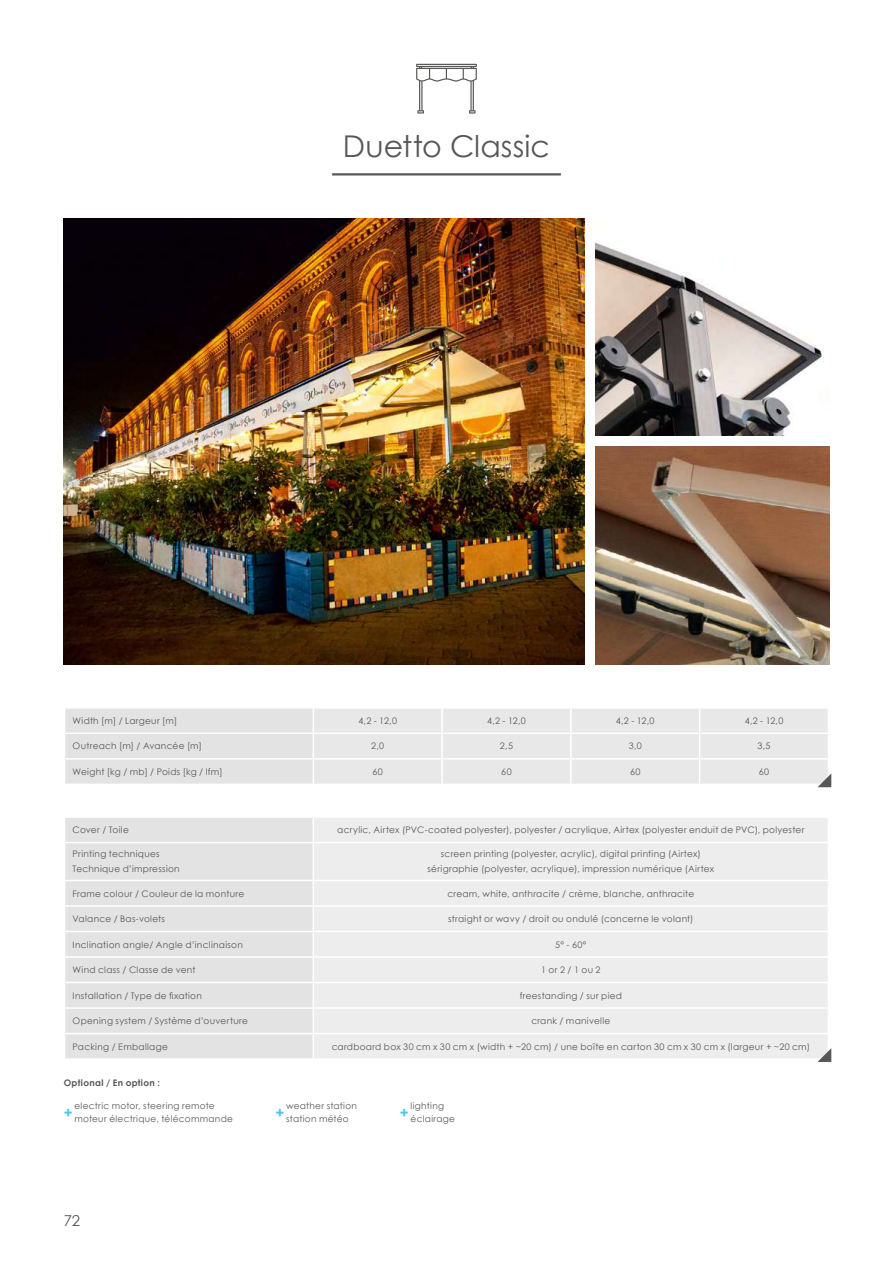
<style>
.page{position:relative;width:893px;height:1263px;background:#fff}
.page>*{position:absolute;margin:0;border:0;box-sizing:border-box;transform-origin:0 0}
.t1{font:30px "Century Gothic";letter-spacing:.005em;color:#575756}
.t2{font:700 15px "Century Gothic";color:#4dc2ee}
.t3{font:15px "Century Gothic";color:#575756}
.t4{font:9px/13.5px "Century Gothic";letter-spacing:.03em;color:#575756}
.t5{font:700 9px "Century Gothic";letter-spacing:.035em;color:#575756}
</style>
<div class="page">
<hr style="left:332px;top:173px;width:229px;height:2px;background:#575756">
<img style="left:64px;top:218px;width:521px;height:446px">
<div style="left:65px;top:818px;width:248px;height:240px;background:#e3e3e3"></div>
<div style="left:313px;top:817px;width:515px;height:25px;background:#ededed"></div>
<div style="left:313px;top:842px;width:515px;height:38px;background:#ededed"></div>
<div style="left:313px;top:880px;width:515px;height:26px;background:#ededed"></div>
<div style="left:313px;top:906px;width:515px;height:25px;background:#ededed"></div>
<div style="left:313px;top:931px;width:515px;height:26px;background:#ededed"></div>
<div style="left:314px;top:958px;width:503px;height:100px;background:#ededed"></div>
<svg style="left:313px;top:818px;width:1px;height:24px"></svg>
<hr style="left:64px;top:842px;width:249px;height:1px;background:#fff">
<hr style="left:313px;top:843px;width:1px;height:37px;background:#fff">
<hr style="left:64px;top:880px;width:249px;height:1px;background:#fff">
<hr style="left:64px;top:905px;width:249px;height:2px;background:#fff">
<hr style="left:64px;top:931px;width:249px;height:1px;background:#fff">
<hr style="left:64px;top:956px;width:249px;height:2px;background:#fff">
<hr style="left:64px;top:982px;width:249px;height:1px;background:#fff">
<hr style="left:64px;top:1007px;width:249px;height:2px;background:#fff">
<hr style="left:64px;top:1033px;width:249px;height:1px;background:#fff">
<svg style="left:313px;top:881px;width:1px;height:75px"></svg>
<hr style="left:313px;top:816px;width:516px;height:2px;background:#fff">
<hr style="left:313px;top:842px;width:516px;height:1px;background:#fff">
<hr style="left:313px;top:880px;width:516px;height:1px;background:#fff">
<hr style="left:313px;top:905px;width:516px;height:2px;background:#fff">
<hr style="left:313px;top:931px;width:516px;height:1px;background:#fff">
<hr style="left:313px;top:956px;width:516px;height:2px;background:#fff">
<hr style="left:313px;top:982px;width:516px;height:1px;background:#fff">
<hr style="left:313px;top:1007px;width:516px;height:2px;background:#fff">
<hr style="left:313px;top:1033px;width:516px;height:1px;background:#fff">
<svg style="left:817px;top:958px;width:14px;height:104px"></svg>
<svg style="left:416px;top:64px;width:61px;height:50px"></svg>
<svg style="left:65px;top:708px;width:766px;height:79px"></svg>
<img style="left:595px;top:242px;width:229px;height:194px">
<img style="left:595px;top:447px;width:234px;height:217px">
<h1 class="t1" style="left:343px;top:125px;width:209px">Duetto Classic</h1>
<p class="t4" style="left:73px;top:714px;width:106px">Width [m] / Largeur [m]</p>
<p class="t4" style="left:358px;top:714px;width:40px">4,2 - 12,0</p>
<p class="t4" style="left:487px;top:714px;width:40px">4,2 - 12,0</p>
<p class="t4" style="left:616px;top:714px;width:40px">4,2 - 12,0</p>
<p class="t4" style="left:745px;top:714px;width:40px">4,2 - 12,0</p>
<p class="t4" style="left:73px;top:739px;width:131px">Outreach [m] / Avancée [m]</p>
<p class="t4" style="left:371px;top:739px;width:14px">2,0</p>
<p class="t4" style="left:500px;top:739px;width:15px">2,5</p>
<p class="t4" style="left:629px;top:739px;width:14px">3,0</p>
<p class="t4" style="left:757px;top:739px;width:15px">3,5</p>
<p class="t4" style="left:73px;top:765px;width:151px">Weight [kg / mb] / Poids [kg / lfm]</p>
<p class="t4" style="left:372px;top:765px;width:12px">60</p>
<p class="t4" style="left:501px;top:765px;width:12px">60</p>
<p class="t4" style="left:630px;top:765px;width:12px">60</p>
<p class="t4" style="left:759px;top:765px;width:12px">60</p>
<p class="t4" style="left:73px;top:823px;width:58px">Cover / Toile</p>
<p class="t4" style="left:337px;top:823px;width:469px">acrylic, Airtex (PVC-coated polyester), polyester / acrylique, Airtex (polyester enduit de PVC), polyester</p>
<p class="t4" style="left:73px;top:846px;width:109px;line-height:15px">Printing techniques<br>Technique d’impression</p>
<p class="t4" style="left:427px;top:846px;width:288px;line-height:15px;text-align:center">screen printing (polyester, acrylic), digital printing (Airtex) sérigraphie (polyester, acrylique), impression numérique (Airtex</p>
<p class="t4" style="left:73px;top:886px;width:173px">Frame colour / Couleur de la monture</p>
<p class="t4" style="left:447px;top:886px;width:248px">cream, white, anthracite / crème, blanche, anthracite</p>
<p class="t4" style="left:73px;top:912px;width:94px">Valance / Bas-volets</p>
<p class="t4" style="left:448px;top:912px;width:247px">straight or wavy / droit ou ondulé (concerne le volant)</p>
<p class="t4" style="left:73px;top:937px;width:172px">Inclination angle/ Angle d’inclinaison</p>
<p class="t4" style="left:555px;top:937px;width:33px">5° - 60°</p>
<p class="t4" style="left:73px;top:963px;width:124px">Wind class / Classe de vent</p>
<p class="t4" style="left:541px;top:963px;width:61px">1 or 2 / 1 ou 2</p>
<p class="t4" style="left:73px;top:988px;width:131px">Installation / Type de fixation</p>
<p class="t4" style="left:520px;top:988px;width:104px">freestanding / sur pied</p>
<p class="t4" style="left:73px;top:1014px;width:177px">Opening system / Système d’ouverture</p>
<p class="t4" style="left:531px;top:1014px;width:81px">crank / manivelle</p>
<p class="t4" style="left:73px;top:1039px;width:97px">Packing / Emballage</p>
<p class="t4" style="left:332px;top:1039px;width:480px">cardboard box 30 cm x 30 cm x (width + ~20 cm) / une boîte en carton 30 cm x 30 cm x (largeur + ~20 cm)</p>
<p class="t5" style="left:64px;top:1076px;width:98px">Optional / En option :</p>
<p class="t4" style="left:74px;top:1098px;width:160px">electric motor, steering remote moteur électrique, télécommande</p>
<p class="t4" style="left:286px;top:1098px;width:72px">weather station station météo</p>
<p class="t4" style="left:411px;top:1098px;width:46px">lighting éclairage</p>
<h2 class="t2" style="left:64px;top:1101px;width:10px">+</h2>
<h2 class="t2" style="left:276px;top:1101px;width:10px">+</h2>
<h2 class="t2" style="left:400px;top:1101px;width:10px">+</h2>
<h2 class="t3" style="left:64px;top:1210px;width:18px">72</h2>
</div>
